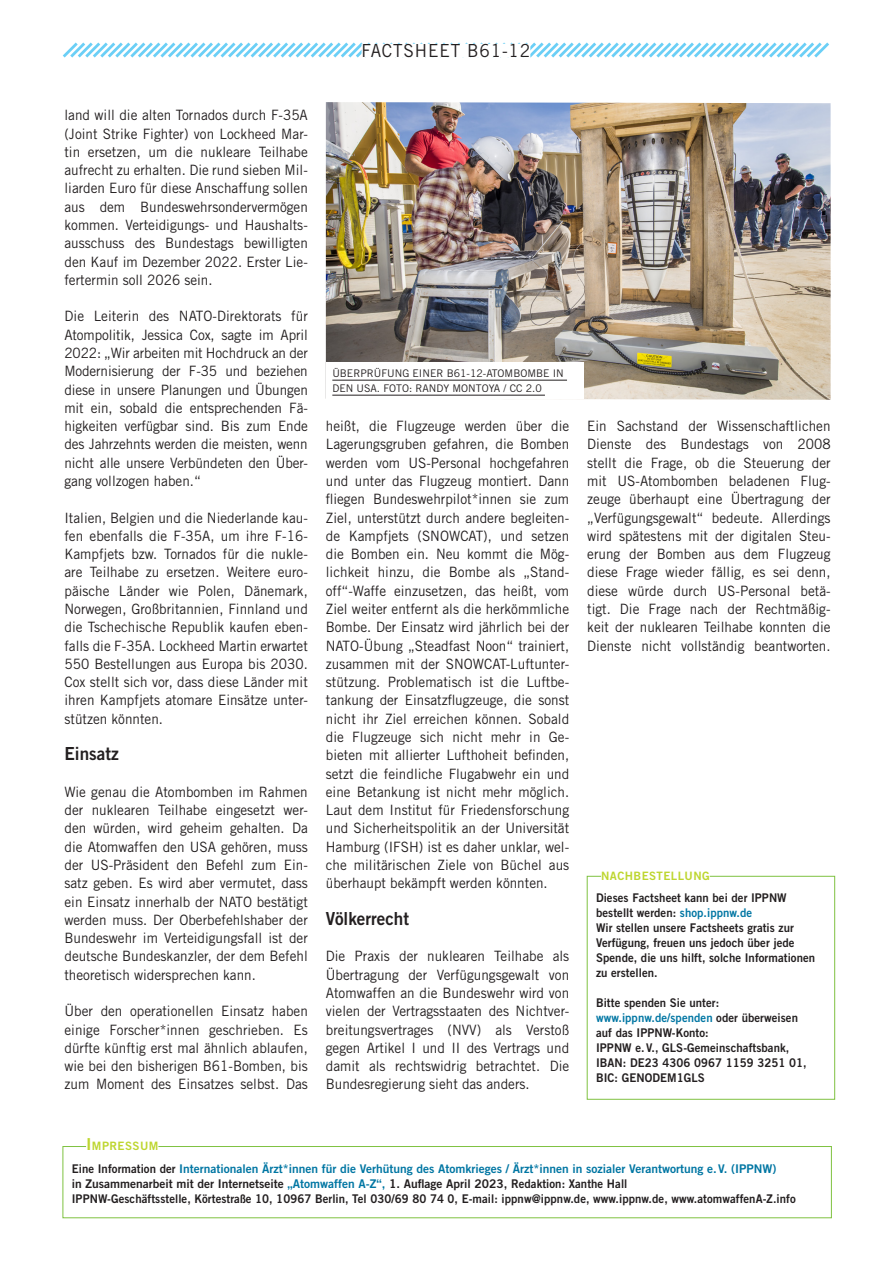
<style>
.page{position:relative;width:893px;height:1263px;background:#fff}
.page>*{position:absolute;margin:0;border:0;box-sizing:border-box;transform-origin:0 0}
.t1{font:18px "Trade Gothic LT Std Bd 2";color:#231f20;scale:.95 1}
.t2{font:18px "Trade Gothic LT Std";letter-spacing:.05em;color:#231f20;scale:.95 1}
.t3{font:14.25px/18.3px "Trade Gothic LT Std";color:#231f20;text-align:justify;scale:.95 1}
.t4{font:12px/15px "Trade Gothic LT Std Bd 2";letter-spacing:.005em;color:#231f20;scale:.95 1}
.t5{font:11.55px "Trade Gothic LT Std Bd 2";letter-spacing:.035em;color:#bed630}
.t6{font:10.5px/15px "Trade Gothic LT Std";color:#231f20}
.s1{font-size:16.5px}
.s2{color:#0076a3}
</style>
<div class="page">
<svg style="left:62px;top:42px;width:767px;height:16px"></svg>
<div style="left:362px;top:44px;width:168px;height:13px;background:#fff"></div>
<div style="left:63px;top:1146px;width:769px;height:72px;border:1px solid #7fc241"></div>
<div style="left:86px;top:1138px;width:72px;height:15px;background:#fff"></div>
<div style="left:587px;top:876px;width:248px;height:224px;border:1px solid #7fc241"></div>
<div style="left:601px;top:868px;width:109px;height:15px;background:#fff"></div>
<img style="left:326px;top:102px;width:505px;height:298px">
<div style="left:326px;top:362px;width:257px;height:37px;background:#fff"></div>
<hr style="left:332px;top:380px;width:235px;height:1px;background:#231f20">
<hr style="left:332px;top:395px;width:213px;height:1px;background:#231f20">
<p class="t2" style="left:362px;top:39px;width:179px">FACTSHEET B61-12</p>
<p class="t3" style="left:64px;top:106px;width:258px">land will die alten Tornados durch F-35A (Joint Strike Fighter) von Lockheed Mar&shy;tin ersetzen, um die nukleare Teilhabe aufrecht zu erhalten. Die rund sieben Mil&shy;liarden Euro für diese Anschaffung sollen aus dem Bundeswehrsondervermögen kommen. Verteidigungs- und Haushalts&shy;ausschuss des Bundestags bewilligten den Kauf im Dezember 2022. Erster Lie&shy;fertermin soll 2026 sein.</p>
<p class="t3" style="left:64px;top:307px;width:258px">Die Leiterin des NATO-Direktorats für Atompolitik, Jessica Cox, sagte im April 2022: „Wir arbeiten mit Hochdruck an der Modernisierung der F-35 und beziehen diese in unsere Planungen und Übungen mit ein, sobald die entsprechenden Fä&shy;higkeiten verfügbar sind. Bis zum Ende des Jahrzehnts werden die meisten, wenn nicht alle unsere Verbündeten den Über&shy;gang vollzogen haben.“</p>
<p class="t3" style="left:64px;top:508px;width:258px">Italien, Belgien und die Niederlande kau&shy;fen ebenfalls die F-35A, um ihre F-16- Kampfjets bzw. Tornados für die nukle&shy;are Teilhabe zu ersetzen. Weitere euro&shy;päische Länder wie Polen, Dänemark, Norwegen, Großbritannien, Finnland und die Tschechische Republik kaufen eben&shy;falls die F-35A. Lockheed Martin erwartet 550 Bestellungen aus Europa bis 2030.<br>Cox stellt sich vor, dass diese Länder mit ihren Kampfjets atomare Einsätze unter&shy;stützen könnten.</p>
<p class="t1" style="left:64px;top:743px;width:58px">Einsatz</p>
<p class="t3" style="left:64px;top:782px;width:258px">Wie genau die Atombomben im Rahmen der nuklearen Teilhabe eingesetzt wer&shy;den würden, wird geheim gehalten. Da die Atomwaffen den USA gehören, muss der US-Präsident den Befehl zum Ein&shy;satz geben. Es wird aber vermutet, dass ein Einsatz innerhalb der NATO bestätigt werden muss. Der Oberbefehlshaber der Bundeswehr im Verteidigungsfall ist der deutsche Bundeskanzler, der dem Befehl theoretisch widersprechen kann.</p>
<p class="t3" style="left:64px;top:1002px;width:258px">Über den operationellen Einsatz haben einige Forscher*innen geschrieben. Es dürfte künftig erst mal ähnlich ablaufen, wie bei den bisherigen B61-Bomben, bis zum Moment des Einsatzes selbst. Das</p>
<p class="t5" style="left:86px;top:1138px;width:74px"><span class="s1">I</span>MPRESSUM</p>
<p class="t6" style="left:332px;top:366px;width:233px">ÜBERPRÜFUNG EINER B61-12-ATOMBOMBE IN<br>DEN USA. FOTO: RANDY MONTOYA / CC 2.0</p>
<p class="t3" style="left:326px;top:417px;width:258px">heißt, die Flugzeuge werden über die Lagerungsgruben gefahren, die Bomben werden vom US-Personal hochgefahren und unter das Flugzeug montiert. Dann fliegen Bundeswehrpilot*innen sie zum Ziel, unterstützt durch andere begleiten&shy;de Kampfjets (SNOWCAT), und setzen die Bomben ein. Neu kommt die Mög&shy;lichkeit hinzu, die Bombe als „Stand&shy;off“-Waffe einzusetzen, das heißt, vom Ziel weiter entfernt als die herkömmliche Bombe. Der Einsatz wird jährlich bei der NATO-Übung „Steadfast Noon“ trainiert, zusammen mit der SNOWCAT-Luftunter&shy;stützung. Problematisch ist die Luftbe&shy;tankung der Einsatzflugzeuge, die sonst nicht ihr Ziel erreichen können. Sobald die Flugzeuge sich nicht mehr in Ge&shy;bieten mit allierter Lufthoheit befinden, setzt die feindliche Flugabwehr ein und eine Betankung ist nicht mehr möglich.<br>Laut dem Institut für Friedensforschung und Sicherheitspolitik an der Universität Hamburg (IFSH) ist es daher unklar, wel&shy;che militärischen Ziele von Büchel aus überhaupt bekämpft werden könnten.</p>
<p class="t1" style="left:326px;top:907px;width:89px">Völkerrecht</p>
<p class="t3" style="left:326px;top:947px;width:258px">Die Praxis der nuklearen Teilhabe als Übertragung der Verfügungsgewalt von Atomwaffen an die Bundeswehr wird von vielen der Vertragsstaaten des Nichtver&shy;breitungsvertrages (NVV) als Verstoß gegen Artikel I und II des Vertrags und damit als rechtswidrig betrachtet. Die Bundesregierung sieht das anders.</p>
<p class="t3" style="left:587px;top:417px;width:258px">Ein Sachstand der Wissenschaftlichen Dienste des Bundestags von 2008 stellt die Frage, ob die Steuerung der mit US-Atombomben beladenen Flug&shy;zeuge überhaupt eine Übertragung der „Verfügungsgewalt“ bedeute. Allerdings wird spätestens mit der digitalen Steu&shy;erung der Bomben aus dem Flugzeug diese Frage wieder fällig, es sei denn, diese würde durch US-Personal betä&shy;tigt. Die Frage nach der Rechtmäßig&shy;keit der nuklearen Teilhabe konnten die Dienste nicht vollständig beantworten.</p>
<p class="t5" style="left:601px;top:869px;width:110px">NACHBESTELLUNG</p>
<p class="t4" style="left:596px;top:890px;width:232px">Dieses Factsheet kann bei der IPPNW bestellt werden: <span class="s2">shop.ippnw.de<br></span>Wir stellen unsere Factsheets gratis zur Verfügung, freuen uns jedoch über jede Spende, die uns hilft, solche Informationen zu erstellen.</p>
<p class="t4" style="left:596px;top:995px;width:223px">Bitte spenden Sie unter: <span class="s2">www.ippnw.de/spenden</span> oder überweisen auf das IPPNW-Konto:<br>IPPNW e.V., GLS-Gemeinschaftsbank,<br>IBAN: DE23 4306 0967 1159 3251 01,<br>BIC: GENODEM1GLS</p>
<p class="t4" style="left:72px;top:1160px;width:764px">Eine Information der <span class="s2">Internationalen Ärzt*innen für die Verhütung des Atomkrieges / Ärzt*innen in sozialer Verantwortung e.V. (IPPNW)<br></span>in Zusammenarbeit mit der Internetseite <span class="s2">„Atomwaffen A-Z“,</span> 1. Auflage April 2023, Redaktion: Xanthe Hall<br>IPPNW-Geschäftsstelle, Körtestraße 10, 10967 Berlin, Tel 030/69 80 74 0, E-mail: ippnw@ippnw.de, www.ippnw.de, www.atomwaffenA-Z.info</p>
</div>
